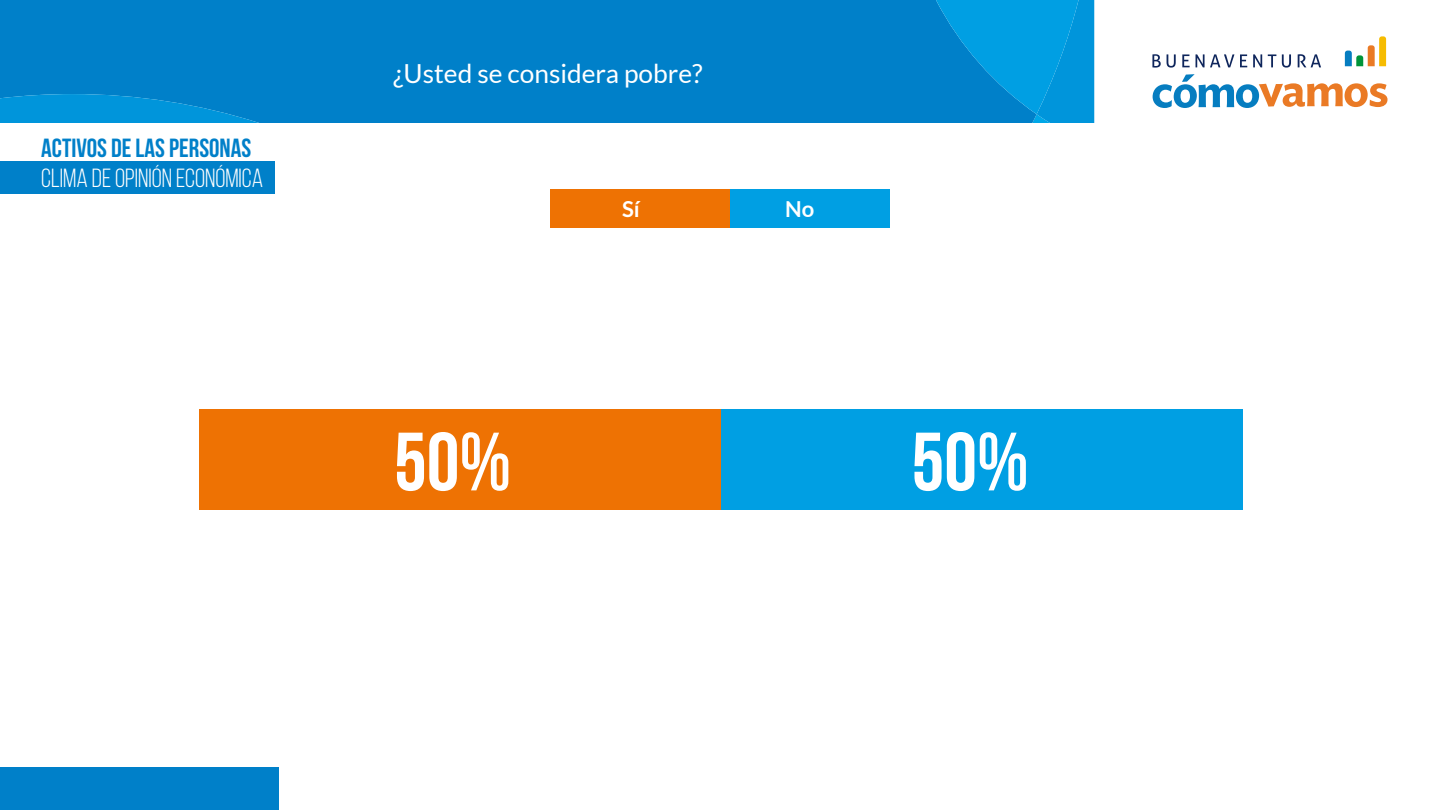
<style>
.page{position:relative;width:1440px;height:810px;background:#fff}
.page>*{position:absolute;margin:0;border:0;box-sizing:border-box;transform-origin:0 0}
.t1{font:700 82.5px "Bebas Neue";color:#fff}
.t2{font:26.25px "Lato";color:#fff}
.t3{font:26.25px "Bebas Neue";color:#fff}
.t4{font:700 26.25px "Bebas Neue";color:#0080c9}
.t5{font:700 21.98px "Lato";color:#fff}
</style>
<div class="page">
<div style="left:728px;top:189px;width:162px;height:38px;background:#009fe3"></div>
<div style="left:550px;top:189px;width:179px;height:38px;background:#ee7203"></div>
<div style="left:722px;top:409px;width:521px;height:101px;background:#009fe3"></div>
<div style="left:199px;top:410px;width:521px;height:100px;background:#ee7203"></div>
<div style="left:0;top:0;width:936px;height:123px;background:#0080c9"></div>
<svg style="left:0;top:94px;width:259px;height:29px;background:#0190d6"></svg>
<svg style="left:936px;top:0;width:158px;height:123px;background:#0093d9"></svg>
<svg style="left:1153px;top:74px;width:235px;height:34px"></svg>
<svg style="left:1345px;top:36px;width:41px;height:30px"></svg>
<svg style="left:1152px;top:54px;width:9px;height:14px"></svg>
<svg style="left:1167px;top:54px;width:9px;height:14px"></svg>
<svg style="left:1182px;top:54px;width:8px;height:13px"></svg>
<svg style="left:1196px;top:54px;width:38px;height:13px"></svg>
<svg style="left:1240px;top:54px;width:7px;height:13px"></svg>
<svg style="left:1253px;top:54px;width:9px;height:13px"></svg>
<svg style="left:1268px;top:54px;width:8px;height:13px"></svg>
<svg style="left:1282px;top:54px;width:9px;height:14px"></svg>
<svg style="left:1298px;top:54px;width:23px;height:13px"></svg>
<div style="left:0;top:767px;width:279px;height:43px;background:#0080c9"></div>
<div style="left:0;top:161px;width:274px;height:33px;background:#0080c9"></div>
<p class="t4" style="left:41px;top:134px;width:212px">ACTIVOS DE LAS PERSONAS</p>
<p class="t3" style="left:41px;top:164px;width:223px">CLIMA DE OPINIÓN ECONÓMICA</p>
<p class="t2" style="left:393px;top:59px;width:311px">¿Usted se considera pobre?</p>
<p class="t5" style="left:622px;top:196px;width:19px">Sí</p>
<p class="t5" style="left:785px;top:196px;width:31px">No</p>
<h1 class="t1" style="left:394px;top:417px;width:119px">50%</h1>
<h1 class="t1" style="left:912px;top:417px;width:119px">50%</h1>
</div>
